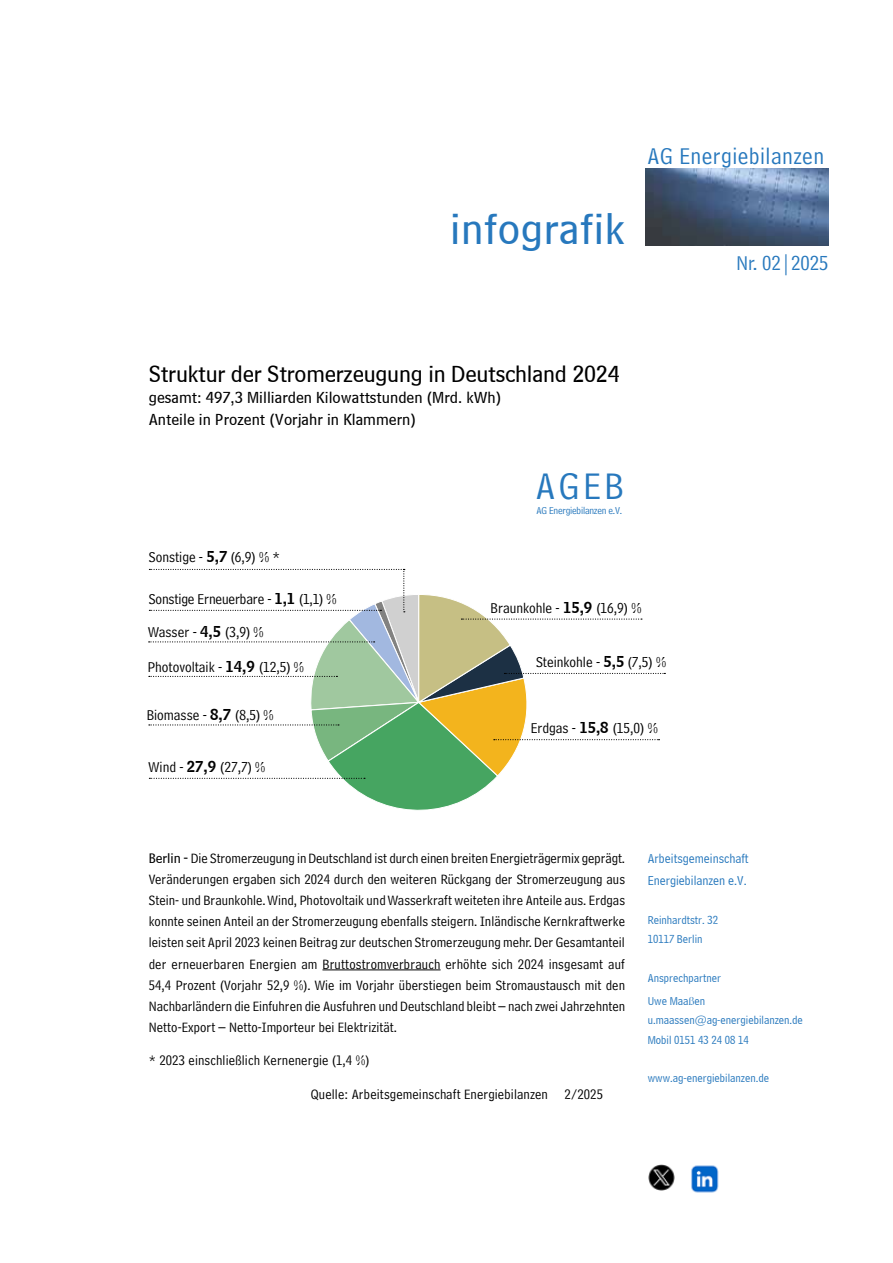
<style>
.page{position:relative;width:893px;height:1263px;background:#fff}
.page>*{position:absolute;margin:0;border:0;box-sizing:border-box;transform-origin:0 0}
.t1{font:45px "Bell Centennial BT Sub Caption";letter-spacing:.01em;color:#2778bd}
.t2{font:39px "Bell Centennial LT Address";color:#2778bd}
.t3{font:24px "Bell Centennial BT Sub Caption";letter-spacing:-.01em;color:#000}
.t4{font:24px "Bell Centennial LT Address";letter-spacing:.02em;color:#2778bd}
.t5{font:21px "Bell Centennial LT Address";color:#2778bd}
.t6{font:16.5px/21.6px "Bell Centennial BT Sub Caption";color:#000}
.t7{font:15px "Bell Centennial LT Address";color:#000}
.t8{font:14.25px/21px "Bell Centennial LT Address";letter-spacing:.01em;color:#000;text-align:justify}
.t9{font:13.5px/22.4px "Bell Centennial BT Address";color:#2778bd}
.t10{font:12px/19.2px "Bell Centennial BT Address";color:#2778bd}
.t11{font:10.5px "Bell Centennial LT Address";letter-spacing:-.02em;color:#2778bd}
.s1{font-family:"Bell Centennial BT Name And Number"}
.s2{font-family:"Bell Centennial BT Sub Caption"}
.s3{font-family:"Bell"}
</style>
<div class="page">
<img style="left:645px;top:168px;width:183px;height:78px">
<hr style="left:322px;top:969px;width:119px;height:1px;background:#000">
<svg style="left:149px;top:569px;width:516px;height:242px"></svg>
<img style="left:648px;top:1164px;width:27px;height:27px">
<img style="left:691px;top:1165px;width:28px;height:28px">
<h1 class="t1" style="left:450px;top:202px;width:176px">infografik</h1>
<h3 class="t4" style="left:648px;top:142px;width:178px">AG Energiebilanzen</h3>
<h3 class="t5" style="left:737px;top:250px;width:93px">Nr. 02|2025</h3>
<h3 class="t3" style="left:149px;top:359px;width:472px">Struktur der Stromerzeugung in Deutschland 2024</h3>
<p class="t6" style="left:149px;top:387px;width:354px">gesamt: 497,3 Milliarden Kilowattstunden (Mrd. kWh)<br>Anteile in Prozent (Vorjahr in Klammern)</p>
<h2 class="t2" style="left:536px;top:464px;width:89px">AGEB</h2>
<p class="t11" style="left:536px;top:504px;width:87px">AG Energiebilanzen e.V.</p>
<p class="t7" style="left:149px;top:548px;width:133px">Sonstige - <span class="s1">5,7</span> (6,9) % *</p>
<p class="t7" style="left:149px;top:590px;width:189px">Sonstige Erneuerbare - <span class="s1">1,1</span> (1,1) %</p>
<p class="t7" style="left:148px;top:624px;width:117px">Wasser - <span class="s1">4,5</span> (3,9) %</p>
<p class="t7" style="left:148px;top:658px;width:158px">Photovoltaik - <span class="s1">14,9</span> (12,5) %</p>
<p class="t7" style="left:147px;top:707px;width:128px">Biomasse - <span class="s1">8,7</span> (8,5) %</p>
<p class="t7" style="left:148px;top:759px;width:119px">Wind - <span class="s1">27,9</span> (27,7) %</p>
<p class="t7" style="left:491px;top:599px;width:152px">Braunkohle - <span class="s1">15,9</span> (16,9) %</p>
<p class="t7" style="left:536px;top:653px;width:132px">Steinkohle - <span class="s1">5,5</span> (7,5) %</p>
<p class="t7" style="left:531px;top:720px;width:128px">Erdgas - <span class="s1">15,8</span> (15,0) %</p>
<p class="t8" style="left:149px;top:848px;width:478px"><span class="s2">Berlin -</span> Die Stromerzeugung in Deutschland ist durch einen breiten Energieträgermix geprägt.<br>Veränderungen ergaben sich 2024 durch den weiteren Rückgang der Stromerzeugung aus Stein- und Braunkohle. Wind, Photovoltaik und Wasserkraft weiteten ihre Anteile aus. Erdgas konnte seinen Anteil an der Stromerzeugung ebenfalls steigern. Inländische Kernkraftwerke leisten seit April 2023 keinen Beitrag zur deutschen Stromerzeugung mehr. Der Gesamtanteil der erneuerbaren Energien am Bruttostromverbrauch erhöhte sich 2024 insgesamt auf 54,4 Prozent (Vorjahr 52,9 %). Wie im Vorjahr überstiegen beim Stromaustausch mit den Nachbarländern die Einfuhren die Ausfuhren und Deutschland bleibt – nach zwei Jahrzehnten Netto-Export – Netto-Importeur bei Elektrizität.</p>
<p class="t8" style="left:149px;top:1050px;width:222px">* 2023 einschließlich Kernenergie (1,4 %)</p>
<p class="t8" style="left:311px;top:1084px;width:294px">Quelle: Arbeitsgemeinschaft Energiebilanzen 2/2025</p>
<p class="t9" style="left:648px;top:847px;width:103px">Arbeitsgemeinschaft<br>Energiebilanzen e.V.</p>
<p class="t10" style="left:648px;top:910px;width:72px">Reinhardtstr. 32<br>10117 Berlin</p>
<p class="t10" style="left:648px;top:966px;width:75px;line-height:23.5px">Ansprechpartner<br>Uwe Maa<span class="s3">ß</span>en</p>
<p class="t10" style="left:648px;top:1011px;width:157px">u.maassen@ag-energiebilanzen.de<br>Mobil 0151 43 24 08 14</p>
<p class="t10" style="left:648px;top:1068px;width:123px">www.ag-energiebilanzen.de</p>
</div>
